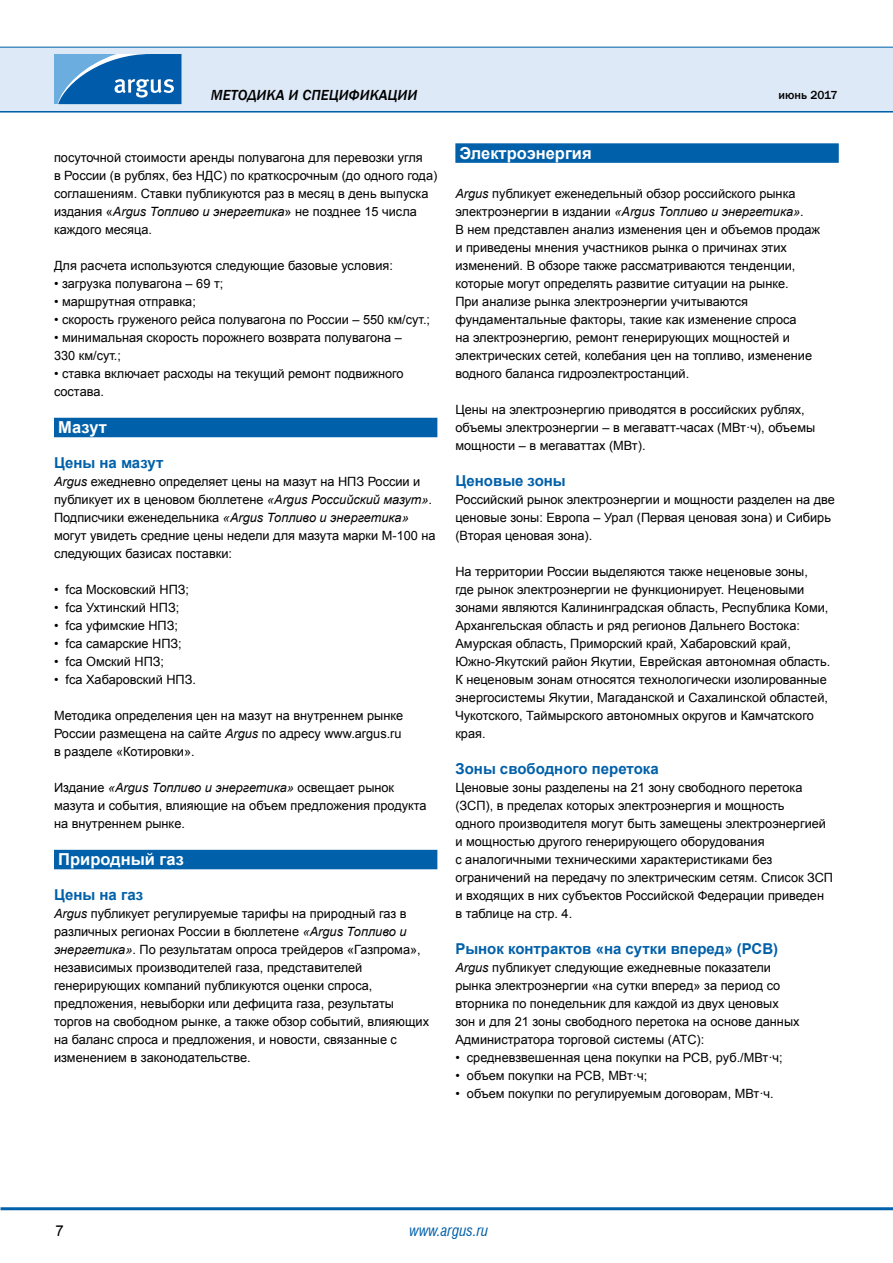
<style>
.page{position:relative;width:893px;height:1263px;background:#fff}
.page>*{position:absolute;margin:0;border:0;box-sizing:border-box;transform-origin:0 0}
.t1{font:700 16.5px "Arial";color:#fff}
.t2{font:700 15px "Arial";color:#0060a9}
.t3{font:italic 500 15px "Franklin Gothic";color:#000}
.t4{font:italic condensed 15px "Swiss 721 BT";color:#0060a9}
.t5{font:15px "Arial";color:#000}
.t6{font:12.75px/18px "Arial";color:#000}
.t7{font:500 12px "Franklin Gothic";color:#000}
.s1{font-style:italic}
</style>
<div class="page">
<hr style="left:0;top:110px;width:893px;height:3px;background:#0060a9">
<div style="left:0;top:47px;width:893px;height:64px;background:#dee9f7"></div>
<hr style="left:0;top:47px;width:893px;height:1px;background:#0060a9">
<hr style="left:1px;top:1207px;width:892px;height:3px;background:#0060a9">
<svg style="left:54px;top:54px;width:128px;height:50px"></svg>
<div style="left:54px;top:418px;width:383px;height:19px;background:#0060a9"></div>
<div style="left:54px;top:850px;width:383px;height:19px;background:#0060a9"></div>
<div style="left:455px;top:143px;width:384px;height:20px;background:#0060a9"></div>
<p class="t3" style="left:211px;top:86px;width:208px">Методика и спецификации</p>
<p class="t6" style="left:54px;top:149px;width:385px">посуточной стоимости аренды полувагона для перевозки угля<br>в России (в рублях, без НДС) по краткосрочным (до одного года) соглашениям. Ставки публикуются раз в месяц в день выпуска издания «<span class="s1">Argus Топливо и энергетика</span>» не позднее 15 числа каждого месяца.</p>
<p class="t6" style="left:54px;top:257px;width:340px">Для расчета используются следующие базовые условия:</p>
<p class="t6" style="left:54px;top:275px;width:171px">• загрузка полувагона – 69 т;</p>
<p class="t6" style="left:54px;top:293px;width:143px">• маршрутная отправка;</p>
<p class="t6" style="left:54px;top:311px;width:378px">• скорость груженого рейса полувагона по России – 550 км/сут.;</p>
<p class="t6" style="left:54px;top:329px;width:349px">• минимальная скорость порожнего возврата полувагона –<br>330 км/сут.;</p>
<p class="t6" style="left:54px;top:365px;width:351px">• ставка включает расходы на текущий ремонт подвижного состава.</p>
<p class="t1" style="left:58px;top:416px;width:50px">Мазут</p>
<p class="t2" style="left:54px;top:453px;width:111px">Цены на мазут</p>
<p class="t6" style="left:54px;top:473px;width:383px"><span class="s1">Argus</span> ежедневно определяет цены на мазут на НПЗ России и публикует их в ценовом бюллетене <span class="s1">«Argus Российский мазут».<br></span>Подписчики еженедельника <span class="s1">«Argus Топливо и энергетика» </span>могут увидеть средние цены недели для мазута марки М-100 на следующих базисах поставки:</p>
<p class="t6" style="left:54px;top:581px;width:137px">• fca Московский НПЗ;</p>
<p class="t6" style="left:54px;top:599px;width:127px">• fca Ухтинский НПЗ;</p>
<p class="t6" style="left:54px;top:617px;width:126px">• fca уфимские НПЗ;</p>
<p class="t6" style="left:54px;top:635px;width:129px">• fca самарские НПЗ;</p>
<p class="t6" style="left:54px;top:653px;width:112px">• fca Омский НПЗ;</p>
<p class="t6" style="left:54px;top:671px;width:143px">• fca Хабаровский НПЗ.</p>
<p class="t6" style="left:54px;top:707px;width:351px">Методика определения цен на мазут на внутреннем рынке<br>России размещена на сайте <span class="s1">Argus</span> по адресу www.argus.ru в разделе «Котировки».</p>
<p class="t6" style="left:54px;top:779px;width:374px">Издание <span class="s1">«Argus Топливо и энергетика»</span> освещает рынок мазута и события, влияющие на объем предложения продукта на внутреннем рынке.</p>
<p class="t1" style="left:58px;top:848px;width:127px">Природный газ</p>
<p class="t2" style="left:54px;top:885px;width:91px">Цены на газ</p>
<p class="t6" style="left:54px;top:905px;width:377px"><span class="s1">Argus</span> публикует регулируемые тарифы на природный газ в различных регионах России в бюллетене <span class="s1">«Argus Топливо и энергетика»</span>. По результатам опроса трейдеров «Газпрома», независимых производителей газа, представителей генерирующих компаний публикуются оценки спроса, предложения, невыборки или дефицита газа, результаты торгов на свободном рынке, а также обзор событий, влияющих на баланс спроса и предложения, и новости, связанные с изменением в законодательстве.</p>
<p class="t7" style="left:779px;top:88px;width:60px">июнь 2017</p>
<p class="t1" style="left:460px;top:142px;width:134px">Электроэнергия</p>
<p class="t6" style="left:455px;top:185px;width:366px"><span class="s1">Argus</span> публикует еженедельный обзор российского рынка электроэнергии в издании <span class="s1">«Argus Топливо и энергетика»</span>.<br>В нем представлен анализ изменения цен и объемов продаж и приведены мнения участников рынка о причинах этих изменений. В обзоре также рассматриваются тенденции, которые могут определять развитие ситуации на рынке.<br>При анализе рынка электроэнергии учитываются фундаментальные факторы, такие как изменение спроса<br>на электроэнергию, ремонт генерирующих мощностей и электрических сетей, колебания цен на топливо, изменение водного баланса гидроэлектростанций.</p>
<p class="t6" style="left:455px;top:401px;width:361px">Цены на электроэнергию приводятся в российских рублях, объемы электроэнергии – в мегаватт-часах (МВт·ч), объемы мощности – в мегаваттах (МВт).</p>
<p class="t2" style="left:455px;top:471px;width:112px">Ценовые зоны</p>
<p class="t6" style="left:455px;top:491px;width:381px">Российский рынок электроэнергии и мощности разделен на две ценовые зоны: Европа – Урал (Первая ценовая зона) и Сибирь (Вторая ценовая зона).</p>
<p class="t6" style="left:455px;top:563px;width:376px">На территории России выделяются также неценовые зоны,<br>где рынок электроэнергии не функционирует. Неценовыми зонами являются Калининградская область, Республика Коми, Архангельская область и ряд регионов Дальнего Востока:<br>Амурская область, Приморский край, Хабаровский край, Южно-Якутский район Якутии, Еврейская автономная область.<br>К неценовым зонам относятся технологически изолированные энергосистемы Якутии, Магаданской и Сахалинской областей, Чукотского, Таймырского автономных округов и Камчатского края.</p>
<p class="t2" style="left:455px;top:759px;width:205px">Зоны свободного перетока</p>
<p class="t6" style="left:455px;top:779px;width:379px">Ценовые зоны разделены на 21 зону свободного перетока (ЗСП), в пределах которых электроэнергия и мощность<br>одного производителя могут быть замещены электроэнергией и мощностью другого генерирующего оборудования<br>с аналогичными техническими характеристиками без ограничений на передачу по электрическим сетям. Список ЗСП и входящих в них субъектов Российской Федерации приведен в таблице на стр. 4.</p>
<p class="t2" style="left:455px;top:939px;width:324px">Рынок контрактов «на сутки вперед» (РСВ)</p>
<p class="t6" style="left:455px;top:959px;width:346px"><span class="s1">Argus</span> публикует следующие ежедневные показатели рынка электроэнергии «на сутки вперед» за период со вторника по понедельник для каждой из двух ценовых зон и для 21 зоны свободного перетока на основе данных Администратора торговой системы (АТС):</p>
<p class="t6" style="left:455px;top:1049px;width:329px">• средневзвешенная цена покупки на РСВ, руб./МВт·ч;</p>
<p class="t6" style="left:455px;top:1067px;width:193px">• объем покупки на РСВ, МВт·ч;</p>
<p class="t6" style="left:455px;top:1085px;width:320px">• объем покупки по регулируемым договорам, МВт·ч.</p>
<p class="t5" style="left:55px;top:1220px;width:10px">7</p>
<p class="t4" style="left:410px;top:1221px;width:80px">www.argus.ru</p>
</div>
